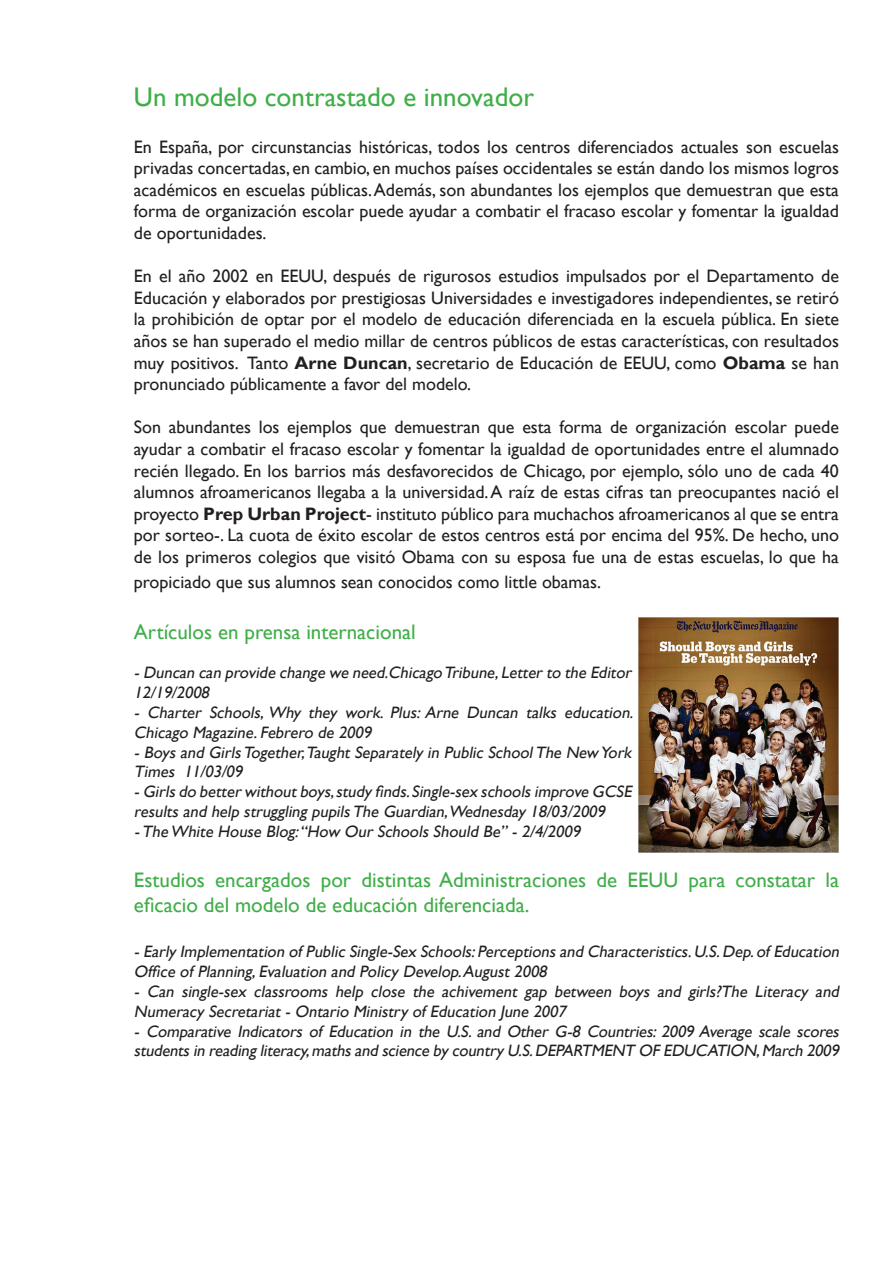
<style>
.page{position:relative;width:893px;height:1263px;background:#fff}
.page>*{position:absolute;margin:0;border:0;box-sizing:border-box;transform-origin:0 0}
.t1{font:27px "Gill Sans";color:#40ae49}
.t2{font:21px/25.2px "Gill Sans";color:#40ae49}
.t3{font:18px/21.6px "Gill Sans";color:#231f20;text-align:justify}
.t4{font:italic 16.5px/19.8px "Gill Sans";color:#231f20}
.s1{font-weight:700}
</style>
<div class="page">
<img style="left:639px;top:617px;width:200px;height:235px">
<h1 class="t1" style="left:134px;top:81px;width:402px">Un modelo contrastado e innovador</h1>
<p class="t3" style="left:134px;top:136px;width:706px">En España, por circunstancias históricas, todos los centros diferenciados actuales son escuelas privadas concertadas, en cambio, en muchos países occidentales se están dando los mismos logros académicos en escuelas públicas. Además, son abundantes los ejemplos que demuestran que esta forma de organización escolar puede ayudar a combatir el fracaso escolar y fomentar la igualdad de oportunidades.</p>
<p class="t3" style="left:134px;top:266px;width:707px">En el año 2002 en EEUU, después de rigurosos estudios impulsados por el Departamento de Educación y elaborados por prestigiosas Universidades e investigadores independientes, se retiró la prohibición de optar por el modelo de educación diferenciada en la escuela pública. En siete años se han superado el medio millar de centros públicos de estas características, con resultados muy positivos. Tanto <span class="s1">Arne Duncan</span>, secretario de Educación de EEUU, como <span class="s1">Obama</span> se han pronunciado públicamente a favor del modelo.</p>
<p class="t3" style="left:134px;top:417px;width:706px">Son abundantes los ejemplos que demuestran que esta forma de organización escolar puede ayudar a combatir el fracaso escolar y fomentar la igualdad de oportunidades entre el alumnado recién llegado. En los barrios más desfavorecidos de Chicago, por ejemplo, sólo uno de cada 40 alumnos afroamericanos llegaba a la universidad. A raíz de estas cifras tan preocupantes nació el proyecto <span class="s1">Prep Urban Project</span>- instituto público para muchachos afroamericanos al que se entra por sorteo-. La cuota de éxito escolar de estos centros está por encima del 95%. De hecho, uno de los primeros colegios que visitó Obama con su esposa fue una de estas escuelas, lo que ha</p>
<p class="t3" style="left:134px;top:572px;width:469px">propiciado que sus alumnos sean conocidos como little obamas.</p>
<p class="t2" style="left:134px;top:619px;width:283px">Artículos en prensa internacional</p>
<p class="t4" style="left:134px;top:663px;width:502px">-Duncan can provide change we need.Chicago Tribune,Letter to the Editor<br>12/19/2008</p>
<p class="t4" style="left:134px;top:703px;width:504px">- Charter Schools,Why they work. Plus: Arne Duncan talks education.<br>Chicago Magazine.Febrero de 2009</p>
<p class="t4" style="left:134px;top:742px;width:503px">- Boys and GirlsTogether,Taught Separately in Public SchoolThe New York Times 11/03/09<br>-Girlsdo better withoutboys,study finds.Single-sex schoolsimprove GCSE results and help struggling pupilsThe Guardian,Wednesday 18/03/2009 -The White House Blog:“How Our Schools Should Be” - 2/4/2009</p>
<p class="t2" style="left:134px;top:868px;width:706px">Estudios encargados por distintas Administraciones de EEUU para constatar la eficacio del modelo de educación diferenciada.</p>
<p class="t4" style="left:134px;top:942px;width:710px">-Early Implementation of Public Single-Sex Schools:Perceptionsand Characteristics.U.S.Dep.of Education<br>Office of Planning,Evaluation and Policy Develop.August 2008</p>
<p class="t4" style="left:134px;top:982px;width:710px">- Can single-sex classrooms help close the achivement gap between boys and girls?The Literacy and<br>Numeracy Secretariat - Ontario Ministry of Education June 2007</p>
<p class="t4" style="left:134px;top:1021px;width:710px">- Comparative Indicators of Education in the U.S. and Other G-8 Countries: 2009 Average scale scores studentsin reading literacy,mathsand science by country U.S.DEPARTMENT OF EDUCATION,March 2009</p>
</div>
